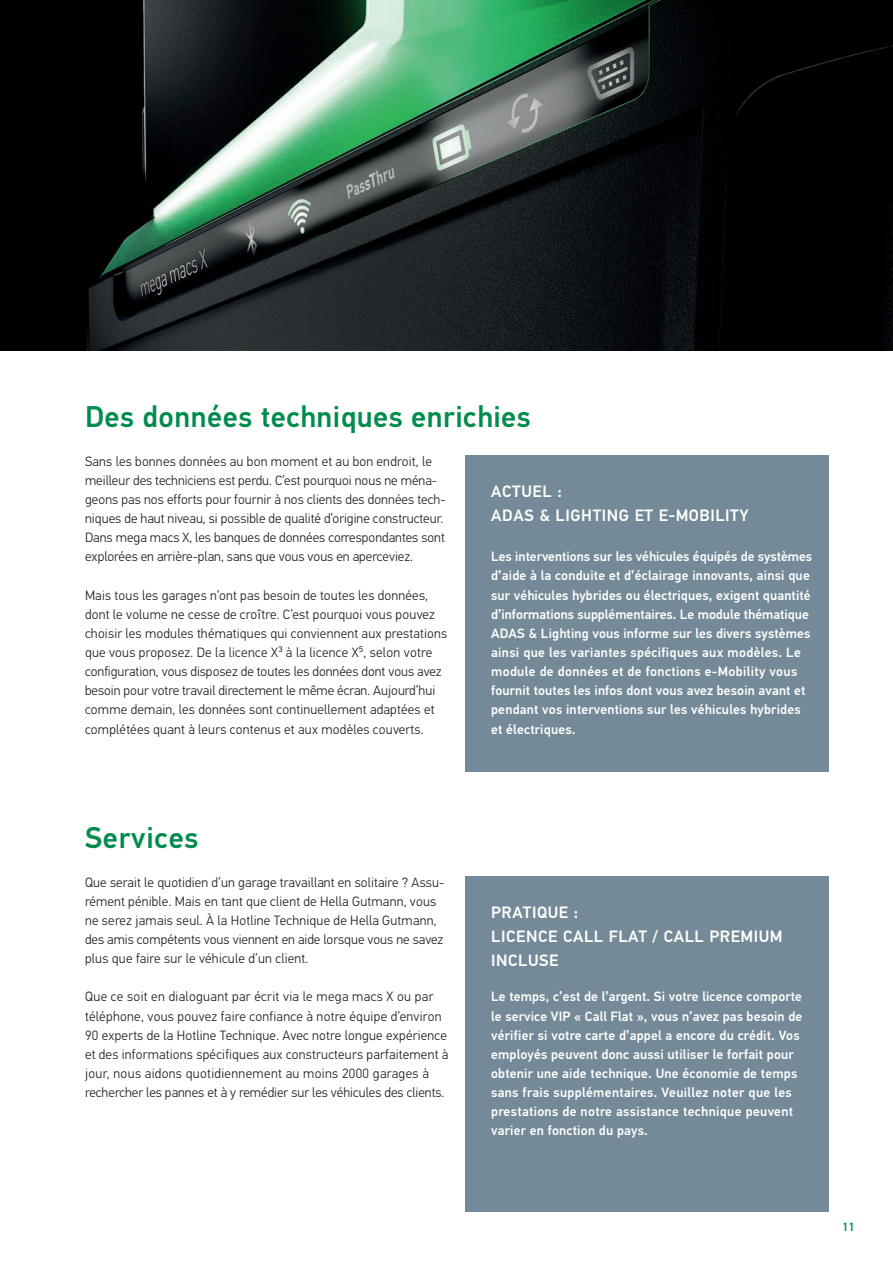
<style>
.page{position:relative;width:893px;height:1263px;background:#fff}
.page>*{position:absolute;margin:0;border:0;box-sizing:border-box;transform-origin:0 0}
.t1{font:500 30px "Hella DIN Universal";letter-spacing:.015em;color:#008c4e}
.t2{font:500 16.5px/24px "Hella DIN Universal";letter-spacing:.035em;color:#fff}
.t3{font:300 13.5px/19.2px "Hella DIN Universal";letter-spacing:.015em;color:#231f20}
.t4{font:500 13.5px/19.2px "Hella DIN Universal";letter-spacing:.015em;color:#fff}
.t5{font:500 12px "Hella DIN Universal";color:#008c4e}
</style>
<div class="page">
<img style="left:0;top:0;width:893px;height:351px">
<div style="left:466px;top:876px;width:363px;height:336px;background:#748a98"></div>
<div style="left:466px;top:455px;width:363px;height:317px;background:#748a98"></div>
<h1 class="t1" style="left:85px;top:398px;width:447px">Des données techniques enrichies</h1>
<p class="t3" style="left:85px;top:452px;width:362px">Sans les bonnes données au bon moment et au bon endroit, le meilleur des techniciens est perdu. C’est pourquoi nous ne ména&shy;geons pas nos efforts pour fournir à nos clients des données tech&shy;niques de haut niveau, si possible de qualité d’origine constructeur.<br>Dans mega macs X, les banques de données correspondantes sont explorées en arrière-plan, sans que vous vous en aperceviez.</p>
<p class="t3" style="left:85px;top:586px;width:364px">Mais tous les garages n’ont pas besoin de toutes les données, dont le volume ne cesse de croître. C’est pourquoi vous pouvez choisir les modules thématiques qui conviennent aux prestations que vous proposez. De la licence X³ à la licence X⁵, selon votre configuration, vous disposez de toutes les données dont vous avez besoin pour votre travail directement le même écran. Aujourd’hui comme demain, les données sont continuellement adaptées et complétées quant à leurs contenus et aux modèles couverts.</p>
<p class="t2" style="left:491px;top:481px;width:259px">ACTUEL :<br>ADAS &amp; LIGHTING ET E-MOBILITY</p>
<p class="t4" style="left:491px;top:548px;width:323px">Les interventions sur les véhicules équipés de systèmes d’aide à la conduite et d’éclairage innovants, ainsi que sur véhicules hybrides ou électriques, exigent quantité d’informations supplémentaires. Le module thématique ADAS &amp; Lighting vous informe sur les divers systèmes ainsi que les variantes spécifiques aux modèles. Le module de données et de fonctions e-Mobility vous fournit toutes les infos dont vous avez besoin avant et pendant vos interventions sur les véhicules hybrides et électriques.</p>
<h1 class="t1" style="left:85px;top:819px;width:115px">Services</h1>
<p class="t3" style="left:85px;top:873px;width:361px">Que serait le quotidien d’un garage travaillant en solitaire ? Assu&shy;rément pénible. Mais en tant que client de Hella Gutmann, vous ne serez jamais seul. À la Hotline Technique de Hella Gutmann, des amis compétents vous viennent en aide lorsque vous ne savez plus que faire sur le véhicule d’un client.</p>
<p class="t3" style="left:85px;top:988px;width:365px">Que ce soit en dialoguant par écrit via le mega macs X ou par téléphone, vous pouvez faire confiance à notre équipe d’environ 90 experts de la Hotline Technique. Avec notre longue expérience et des informations spécifiques aux constructeurs parfaitement à jour, nous aidons quotidiennement au moins 2000 garages à rechercher les pannes et à y remédier sur les véhicules des clients.</p>
<p class="t2" style="left:491px;top:902px;width:293px">PRATIQUE :<br>LICENCE CALL FLAT / CALL PREMIUM<br>INCLUSE</p>
<p class="t4" style="left:491px;top:988px;width:313px">Le temps, c’est de l’argent. Si votre licence comporte le service VIP « Call Flat », vous n’avez pas besoin de vérifier si votre carte d’appel a encore du crédit. Vos employés peuvent donc aussi utiliser le forfait pour obtenir une aide technique. Une économie de temps sans frais supplémentaires. Veuillez noter que les prestations de notre assistance technique peuvent varier en fonction du pays.</p>
<p class="t5" style="left:842px;top:1219px;width:14px">11</p>
</div>
